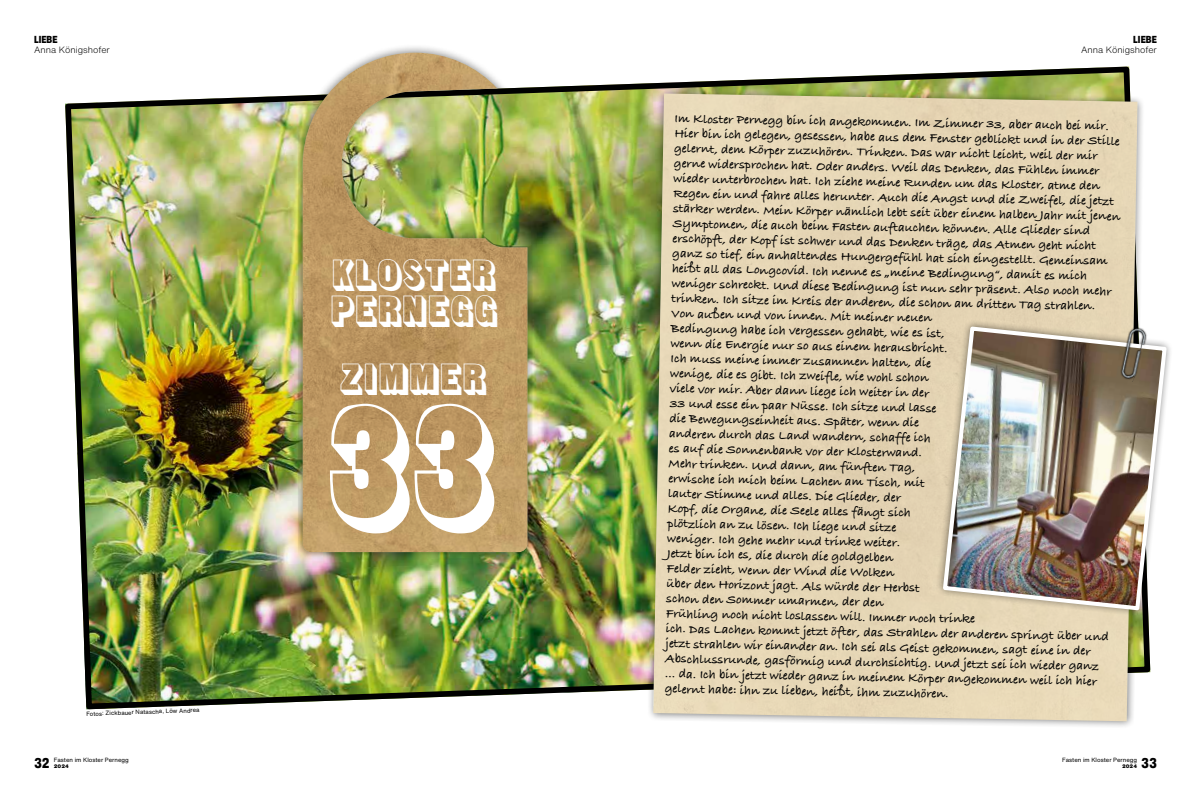
<style>
.page{position:relative;width:1191px;height:794px;background:#fff}
.page>*{position:absolute;margin:0;border:0;box-sizing:border-box;transform-origin:0 0}
.t1{font:167.1px "Shadowone";color:#fff}
.t2{font:41.2px/36.8px "Shadowone";color:#fff}
.t3{font:900 condensed 14px "Helvetica Now Text";color:#000}
.t4{font:700 13px/15px "Bradley Hand ITCTT";color:#000}
.t5{font:900 condensed 10px "Helvetica Now Text";letter-spacing:.005em;color:#000}
.t6{font:300 9px "Helvetica Now Text";color:#000}
.t7{font:6px "Helvetica Now Text";color:#000}
.t8{font:900 5px "Helvetica Now Text";color:#000}
</style>
<div class="page">
<img style="left:65px;top:66px;width:1086px;height:644px">
<img style="left:645px;top:85px;width:500px;height:642px">
<div style="left:653px;top:93px;width:484px;height:628px;background:#e6d6b5"></div>
<svg style="left:934px;top:318px;width:236px;height:301px;background:#e2d5b8"></svg>
<img style="left:940px;top:324px;width:229px;height:288px">
<svg style="left:1118px;top:325px;width:31px;height:58px"></svg>
<img style="left:1120px;top:324px;width:31px;height:58px">
<div style="left:298px;top:44px;width:234px;height:517px;background:#000;opacity:.5"></div>
<img style="left:303px;top:53px;width:224px;height:499px">
<p class="t5" style="left:34px;top:33px;width:25px">LIEBE</p>
<p class="t6" style="left:34px;top:43px;width:77px">Anna Königshofer</p>
<p class="t7" style="left:86px;top:709px;width:115px;rotate:-2deg">Fotos: Zickbauer Natascha, Löw Andrea</p>
<h2 class="t2" style="left:328px;top:259px;width:169px">KLOSTER<br>PERNEGG</h2>
<h2 class="t2" style="left:338px;top:363px;width:148px">ZIMMER</h2>
<h1 class="t1" style="left:310px;top:366px;width:186px">33</h1>
<p class="t5" style="left:1133px;top:33px;width:25px">LIEBE</p>
<p class="t6" style="left:1081px;top:43px;width:77px">Anna Königshofer</p>
<p class="t4" style="left:675px;top:110px;width:449px;rotate:1deg">Im Kloster Pernegg bin ich angekommen. Im Zimmer 33, aber auch bei mir.<br>Hier bin ich gelegen, gesessen, habe aus dem Fenster geblickt und in der Stille gelernt, dem Körper zuzuhören. Trinken. Das war nicht leicht, weil der mir gerne widersprochen hat. Oder anders. Weil das Denken, das Fühlen immer wieder unterbrochen hat. Ich ziehe meine Runden um das Kloster, atme den Regen ein und fahre alles herunter. Auch die Angst und die Zweifel, die jetzt stärker werden. Mein Körper nämlich lebt seit über einem halben Jahr mit jenen Symptomen, die auch beim Fasten auftauchen können. Alle Glieder sind erschöpft, der Kopf ist schwer und das Denken träge, das Atmen geht nicht ganz so tief, ein anhaltendes Hungergefühl hat sich eingestellt. Gemeinsam heißt all das Longcovid. Ich nenne es „meine Bedingung“, damit es mich weniger schreckt. Und diese Bedingung ist nun sehr präsent. Also noch mehr trinken. Ich sitze im Kreis der anderen, die schon am dritten Tag strahlen.<br>Von außen und von innen. Mit meiner neuen<br>Bedingung habe ich vergessen gehabt, wie es ist,<br>wenn die Energie nur so aus einem herausbricht.<br>Ich muss meine immer zusammen halten, die<br>wenige, die es gibt. Ich zweifl e, wie wohl schon<br>viele vor mir. Aber dann liege ich weiter in der<br>33 und esse ein paar Nüsse. Ich sitze und lasse<br>die Bewegungseinheit aus. Später, wenn die<br>anderen durch das Land wandern, schaffe ich<br>es auf die Sonnenbank vor der Klosterwand.<br>Mehr trinken. Und dann, am fünften Tag,<br>erwische ich mich beim Lachen am Tisch, mit<br>lauter Stimme und alles. Die Glieder, der<br>Kopf, die Organe, die Seele alles fängt sich<br>plötzlich an zu lösen. Ich liege und sitze<br>weniger. Ich gehe mehr und trinke weiter.<br>Jetzt bin ich es, die durch die goldgelben<br>Felder zieht, wenn der Wind die Wolken<br>über den Horizont jagt. Als würde der Herbst<br>schon den Sommer umarmen, der den<br>Frühling noch nicht loslassen will. Immer noch trinke<br>ich. Das Lachen kommt jetzt öfter, das Strahlen der anderen springt über und jetzt strahlen wir einander an. Ich sei als Geist gekommen, sagt eine in der Abschlussrunde, gasförmig und durchsichtig. Und jetzt sei ich wieder ganz … da. Ich bin jetzt wieder ganz in meinem Körper angekommen weil ich hier gelernt habe: ihn zu lieben, heißt, ihm zuzuhören.</p>
<p class="t3" style="left:34px;top:753px;width:17px">32</p>
<p class="t3" style="left:1141px;top:753px;width:17px">33</p>
<p class="t7" style="left:54px;top:755px;width:76px">Fasten im Kloster Pernegg</p>
<p class="t8" style="left:54px;top:762px;width:17px">2024</p>
<p class="t7" style="left:1062px;top:755px;width:76px">Fasten im Kloster Pernegg</p>
<p class="t8" style="left:1122px;top:762px;width:17px">2024</p>
</div>
